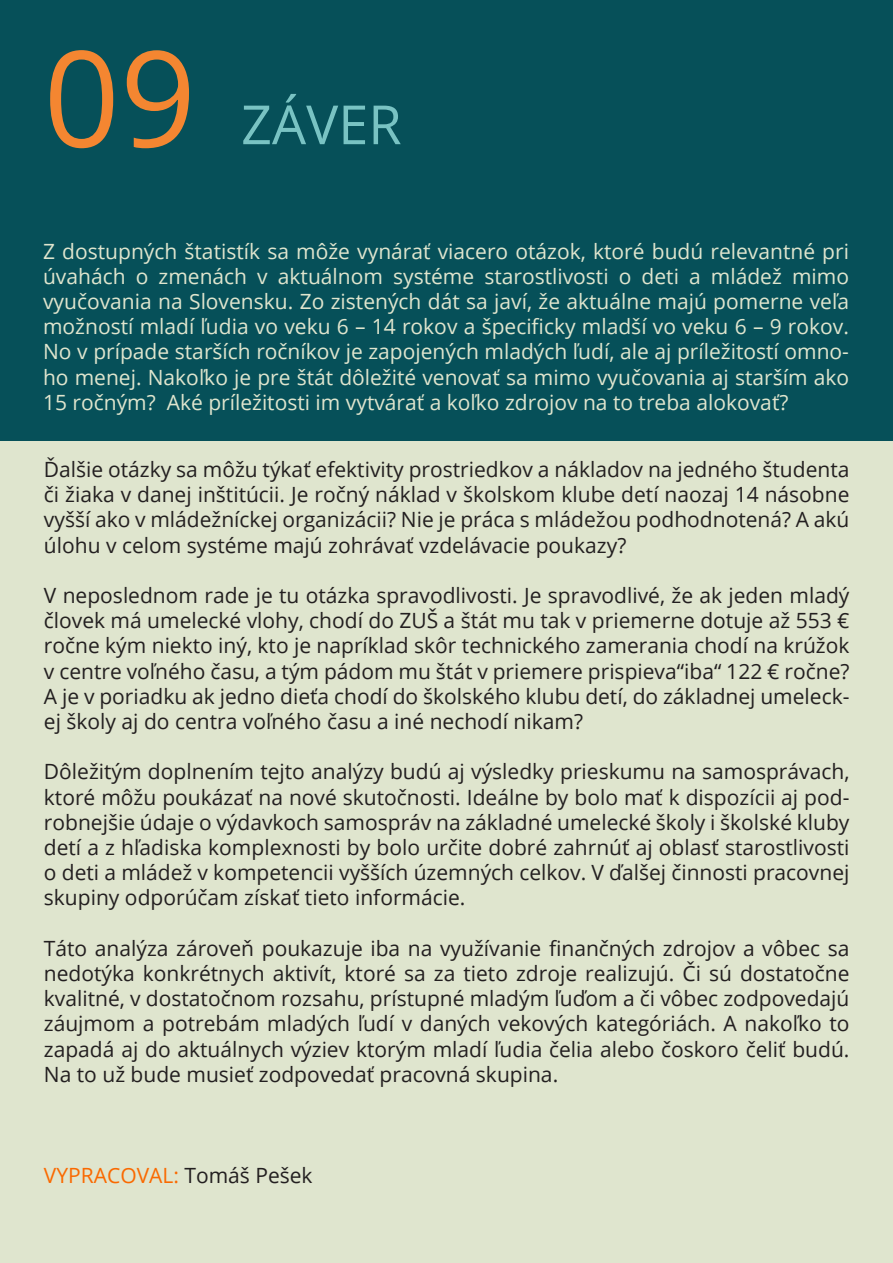
<style>
.page{position:relative;width:893px;height:1263px;background:#fff}
.page>*{position:absolute;margin:0;border:0;box-sizing:border-box;transform-origin:0 0}
.t1{font:133.5px "Open Sans";color:#f48631}
.t2{font:54px "Open Sans";color:#79c3c3}
.t3{font:21px/25.2px "Open Sans";color:#231f20;text-align:justify}
.t4{font:21px/25.2px "Open Sans";color:#dfe5ce;text-align:justify}
.t5{font:21px "Open Sans";color:#fa6900}
.s1{color:#231f20}
</style>
<div class="page">
<div style="left:1px;top:1px;width:891px;height:1261px;background:#dfe5ce"></div>
<div style="left:0;top:0;width:893px;height:441px;background:#065059"></div>
<p class="t1" style="left:44px;top:7px;width:154px">09</p>
<p class="t2" style="left:241px;top:88px;width:162px">ZÁVER</p>
<p class="t4" style="left:43px;top:238px;width:807px">Z dostupných štatistík sa môže vynárať viacero otázok, ktoré budú relevantné pri úvahách o zmenách v aktuálnom systéme starostlivosti o deti a mládež mimo vyučovania na Slovensku. Zo zistených dát sa javí, že aktuálne majú pomerne veľa možností mladí ľudia vo veku 6 – 14 rokov a špecificky mladší vo veku 6 – 9 rokov.<br>No v prípade starších ročníkov je zapojených mladých ľudí, ale aj príležitostí omno&shy;ho menej. Nakoľko je pre štát dôležité venovať sa mimo vyučovania aj starším ako 15 ročným? Aké príležitosti im vytvárať a koľko zdrojov na to treba alokovať?</p>
<p class="t3" style="left:44px;top:456px;width:807px">Ďalšie otázky sa môžu týkať efektivity prostriedkov a nákladov na jedného študenta či žiaka v danej inštitúcii. Je ročný náklad v školskom klube detí naozaj 14 násobne vyšší ako v mládežníckej organizácii? Nie je práca s mládežou podhodnotená? A akú úlohu v celom systéme majú zohrávať vzdelávacie poukazy?</p>
<p class="t3" style="left:44px;top:582px;width:807px">V neposlednom rade je tu otázka spravodlivosti. Je spravodlivé, že ak jeden mladý človek má umelecké vlohy, chodí do ZUŠ a štát mu tak v priemerne dotuje až 553 € ročne kým niekto iný, kto je napríklad skôr technického zamerania chodí na krúžok v centre voľného času, a tým pádom mu štát v priemere prispieva“iba“ 122 € ročne?<br>A je v poriadku ak jedno dieťa chodí do školského klubu detí, do základnej umeleck&shy;ej školy aj do centra voľného času a iné nechodí nikam?</p>
<p class="t3" style="left:44px;top:759px;width:807px">Dôležitým doplnením tejto analýzy budú aj výsledky prieskumu na samosprávach, ktoré môžu poukázať na nové skutočnosti. Ideálne by bolo mať k dispozícii aj pod&shy;robnejšie údaje o výdavkoch samospráv na základné umelecké školy i školské kluby detí a z hľadiska komplexnosti by bolo určite dobré zahrnúť aj oblasť starostlivosti o deti a mládež v kompetencii vyšších územných celkov. V ďalšej činnosti pracovnej skupiny odporúčam získať tieto informácie.</p>
<p class="t3" style="left:44px;top:935px;width:807px">Táto analýza zároveň poukazuje iba na využívanie finančných zdrojov a vôbec sa nedotýka konkrétnych aktivít, ktoré sa za tieto zdroje realizujú. Či sú dostatočne kvalitné, v dostatočnom rozsahu, prístupné mladým ľuďom a či vôbec zodpovedajú záujmom a potrebám mladých ľudí v daných vekových kategóriách. A nakoľko to zapadá aj do aktuálnych výziev ktorým mladí ľudia čelia alebo čoskoro čeliť budú.<br>Na to už bude musieť zodpovedať pracovná skupina.</p>
<p class="t5" style="left:44px;top:1160px;width:270px">VYPRACOVAL: <span class="s1">Tomáš Pešek</span></p>
</div>
